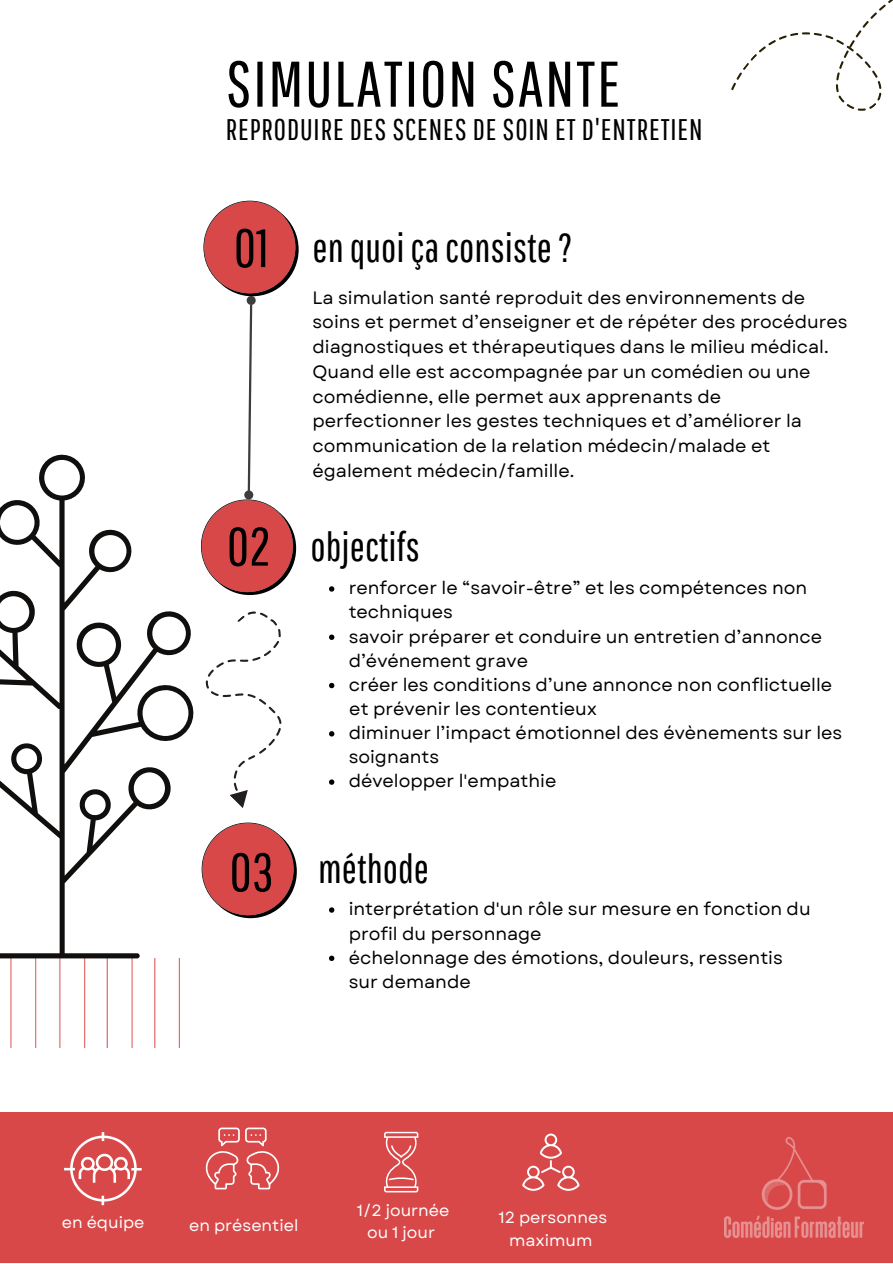
<style>
.page{position:relative;width:893px;height:1264px;background:#fff}
.page>*{position:absolute;margin:0;border:0;box-sizing:border-box;transform-origin:0 0}
.t1{font:64.35px "Pathway Gothic One";letter-spacing:.03em;color:#000}
.t2{font:53.7px "Pathway Gothic One";color:#000}
.t3{font:40.35px "Pathway Gothic One";color:#000}
.t4{font:29.85px "Pathway Gothic One";letter-spacing:.03em;color:#000}
.t5{font:17.85px/24.2px "Garet";color:#000}
.t6{font:16.2px/22.4px "Garet";color:#fff;text-align:center}
</style>
<div class="page">
<svg style="left:202px;top:822px;width:95px;height:96px"></svg>
<svg style="left:201px;top:201px;width:98px;height:394px"></svg>
<svg style="left:731px;top:0;width:161px;height:111px"></svg>
<div style="left:0;top:1111px;width:892px;height:151px;background:#d84849"></div>
<img style="left:724px;top:1137px;width:139px;height:100px">
<svg style="left:64px;top:1132px;width:78px;height:73px"></svg>
<svg style="left:205px;top:1127px;width:74px;height:62px"></svg>
<svg style="left:384px;top:1131px;width:35px;height:61px"></svg>
<img style="left:0;top:958px;width:179px;height:89px">
<svg style="left:0;top:454px;width:153px;height:504px"></svg>
<svg style="left:329px;top:907px;width:5px;height:5px"></svg>
<svg style="left:329px;top:955px;width:5px;height:6px"></svg>
<svg style="left:329px;top:586px;width:5px;height:5px"></svg>
<svg style="left:152px;top:602px;width:183px;height:207px"></svg>
<svg style="left:522px;top:1133px;width:57px;height:57px"></svg>
<h1 class="t1" style="left:226px;top:45px;width:396px">SIMULATION SANTE</h1>
<h3 class="t4" style="left:226px;top:112px;width:478px">REPRODUIRE DES SCENES DE SOIN ET D'ENTRETIEN</h3>
<h2 class="t2" style="left:234px;top:216px;width:36px">01</h2>
<h3 class="t3" style="left:312px;top:223px;width:261px">en quoi ça consiste ?</h3>
<p class="t5" style="left:312px;top:285px;width:536px;line-height:24.8px">La simulation santé reproduit des environnements de soins et permet d’enseigner et de répéter des procédures diagnostiques et thérapeutiques dans le milieu médical.<br>Quand elle est accompagnée par un comédien ou une comédienne, elle permet aux apprenants de perfectionner les gestes techniques et d’améliorer la communication de la relation médecin/malade et également médecin/famille.</p>
<h2 class="t2" style="left:227px;top:514px;width:45px">02</h2>
<h3 class="t3" style="left:310px;top:523px;width:111px">objectifs</h3>
<p class="t5" style="left:348px;top:576px;width:485px">renforcer le “savoir-être” et les compétences non techniques<br>savoir préparer et conduire un entretien d’annonce d’événement grave<br>créer les conditions d’une annonce non conflictuelle</p>
<p class="t5" style="left:348px;top:721px;width:495px">diminuer l’impact émotionnel des évènements sur les soignants<br>développer l'empathie</p>
<p class="t5" style="left:349px;top:696px;width:249px">et prévenir les contentieux</p>
<h2 class="t2" style="left:229px;top:840px;width:46px">03</h2>
<h3 class="t3" style="left:318px;top:844px;width:112px">méthode</h3>
<p class="t5" style="left:348px;top:897px;width:463px">interprétation d'un rôle sur mesure en fonction du profil du personnage<br>échelonnage des émotions, douleurs, ressentis sur demande</p>
<p class="t6" style="left:62px;top:1210px;width:84px">en équipe</p>
<p class="t6" style="left:189px;top:1214px;width:111px">en présentiel</p>
<p class="t6" style="left:357px;top:1199px;width:94px">1/2 journée ou 1 jour</p>
<p class="t6" style="left:498px;top:1206px;width:110px">12 personnes maximum</p>
</div>
